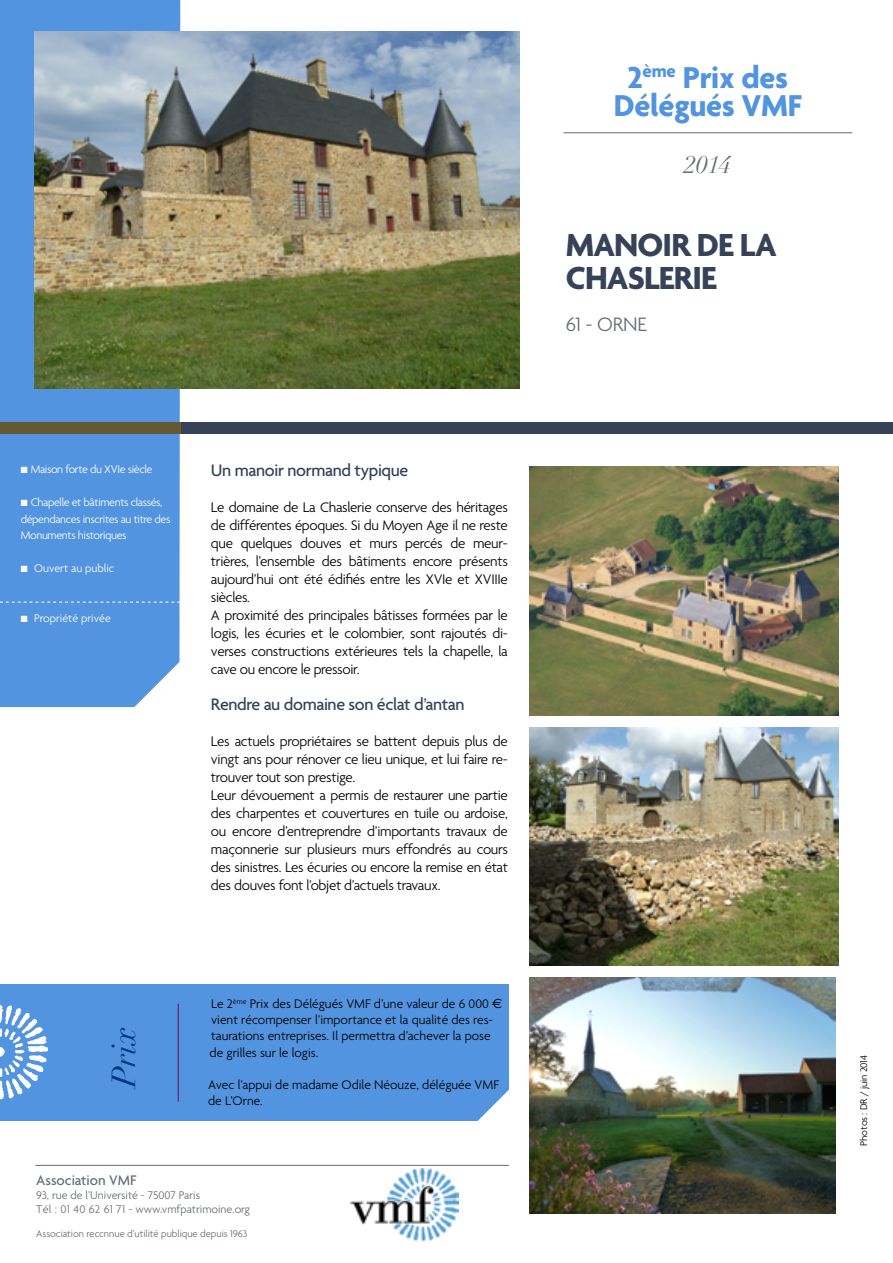
<style>
.page{position:relative;width:893px;height:1263px;background:#fff}
.page>*{position:absolute;margin:0;border:0;box-sizing:border-box;transform-origin:0 0}
.t1{font:700 34.5px/33px "Agenda";letter-spacing:-.025em;color:#364258}
.t2{font:700 32.7px/28.7px "Agenda";letter-spacing:-.01em;color:#5294e0;text-align:center}
.t3{font:italic 32.7px "Didot";color:#003882}
.t4{font:italic 24.45px "Didot";color:#676d71}
.t5{font:300 21px "Agenda";color:#676d71}
.t6{font:500 18px "Agenda";letter-spacing:-.02em;color:#364258}
.t7{font:300 15px/18px "Agenda";letter-spacing:-.02em;color:#000}
.t8{font:500 15px "Agenda";color:#676d71}
.t9{font:300 13.5px/16.2px "Agenda";color:#000}
.t10{font:300 12px/16.5px "Agenda";letter-spacing:-.03em;color:#fff}
.t11{font:300 12px/14.4px "Agenda";color:#676d71}
.t12{font:300 12px "Agenda";color:#fff}
.t13{font:300 10.5px "Agenda";color:#676d71}
.t14{font:300 10.5px "Agenda";letter-spacing:-.01em;color:#000}
.s1{font-family:"Euro Sans";font-weight:400}
</style>
<div class="page">
<div style="left:0;top:984px;width:509px;height:137px;background:#5294e0"></div>
<div style="left:0;top:0;width:180px;height:707px;background:#5294e0"></div>
<svg style="left:126px;top:652px;width:54px;height:56px"></svg>
<div style="left:178px;top:422px;width:715px;height:11px;background:#364258"></div>
<div style="left:0;top:422px;width:180px;height:11px;background:#655a2f"></div>
<svg style="left:0;top:602px;width:180px;height:1px"></svg>
<hr style="left:35px;top:1165px;width:474px;height:1px;background:#676d71">
<img style="left:34px;top:32px;width:485px;height:356px">
<hr style="left:563px;top:133px;width:289px;height:1px;background:#676d71">
<svg style="left:478px;top:1090px;width:31px;height:31px"></svg>
<img style="left:529px;top:467px;width:310px;height:248px">
<img style="left:529px;top:727px;width:310px;height:239px">
<img style="left:529px;top:977px;width:307px;height:236px">
<hr style="left:178px;top:1004px;width:1px;height:97px;background:#6d163d">
<svg style="left:0;top:1005px;width:48px;height:95px"></svg>
<img style="left:350px;top:1168px;width:109px;height:74px">
<p class="t10" style="left:21px;top:461px;width:133px">■ Maison forte du XVIe siècle</p>
<p class="t10" style="left:21px;top:494px;width:151px">■ Chapelle et bâtiments classés, dépendances inscrites au titre des<br>Monuments historiques</p>
<p class="t12" style="left:21px;top:561px;width:95px">■ Ouvert au public</p>
<p class="t12" style="left:21px;top:611px;width:92px">■ Propriété privée</p>
<p class="t6" style="left:211px;top:459px;width:199px">Un manoir normand typique</p>
<p class="t7" style="left:211px;top:498px;width:298px">Le domaine de La Chaslerie conserve des héritages de différentes époques. Si du Moyen Age il ne reste que quelques douves et murs percés de meur&shy;trières, l’ensemble des bâtiments encore présents aujourd’hui ont été édifiés entre les XVIe et XVIIIe siècles.<br>A proximité des principales bâtisses formées par le logis, les écuries et le colombier, sont rajoutés di&shy;verses constructions extérieures tels la chapelle, la cave ou encore le pressoir.</p>
<p class="t6" style="left:211px;top:693px;width:255px">Rendre au domaine son éclat d’antan</p>
<p class="t7" style="left:211px;top:732px;width:298px">Les actuels propriétaires se battent depuis plus de vingt ans pour rénover ce lieu unique, et lui faire re&shy;trouver tout son prestige.<br>Leur dévouement a permis de restaurer une partie des charpentes et couvertures en tuile ou ardoise, ou encore d’entreprendre d’importants travaux de maçonnerie sur plusieurs murs effondrés au cours des sinistres. Les écuries ou encore la remise en état des douves font l’objet d’actuels travaux.</p>
<h2 class="t3" style="left:104px;top:1087px;width:63px;rotate:-90deg">Prix</h2>
<p class="t9" style="left:210px;top:995px;width:294px">Le 2<sup>ème</sup> Prix des Délégués VMF d’une valeur de 6 000 <span class="s1">e </span>vient récompenser l’importance et la qualité des res&shy;taurations entreprises. Il permettra d’achever la pose de grilles sur le logis.</p>
<p class="t9" style="left:208px;top:1076px;width:292px">Avec l’appui de madame Odile Néouze, déléguée VMF de L’Orne.</p>
<p class="t8" style="left:36px;top:1171px;width:102px">Association VMF</p>
<p class="t11" style="left:36px;top:1188px;width:215px">93, rue de l’Université - 75007 Paris<br>Tél : 01 40 62 61 71 - www.vmfpatrimoine.org</p>
<p class="t13" style="left:36px;top:1227px;width:213px">Association reccnnue d’utilité publique depuis 1963</p>
<h2 class="t2" style="left:614px;top:62px;width:190px">2<sup>ÈME</sup> PRIX DES<br>DÉLÉGUÉS VMF</h2>
<h3 class="t4" style="left:685px;top:150px;width:48px">2014</h3>
<h1 class="t1" style="left:566px;top:227px;width:213px">MANOIR DE LA<br>CHASLERIE</h1>
<h3 class="t5" style="left:566px;top:312px;width:83px">61 - Orne</h3>
<p class="t14" style="left:858px;top:1145px;width:92px;rotate:-90deg">Photos : DR / juin 2014</p>
</div>
